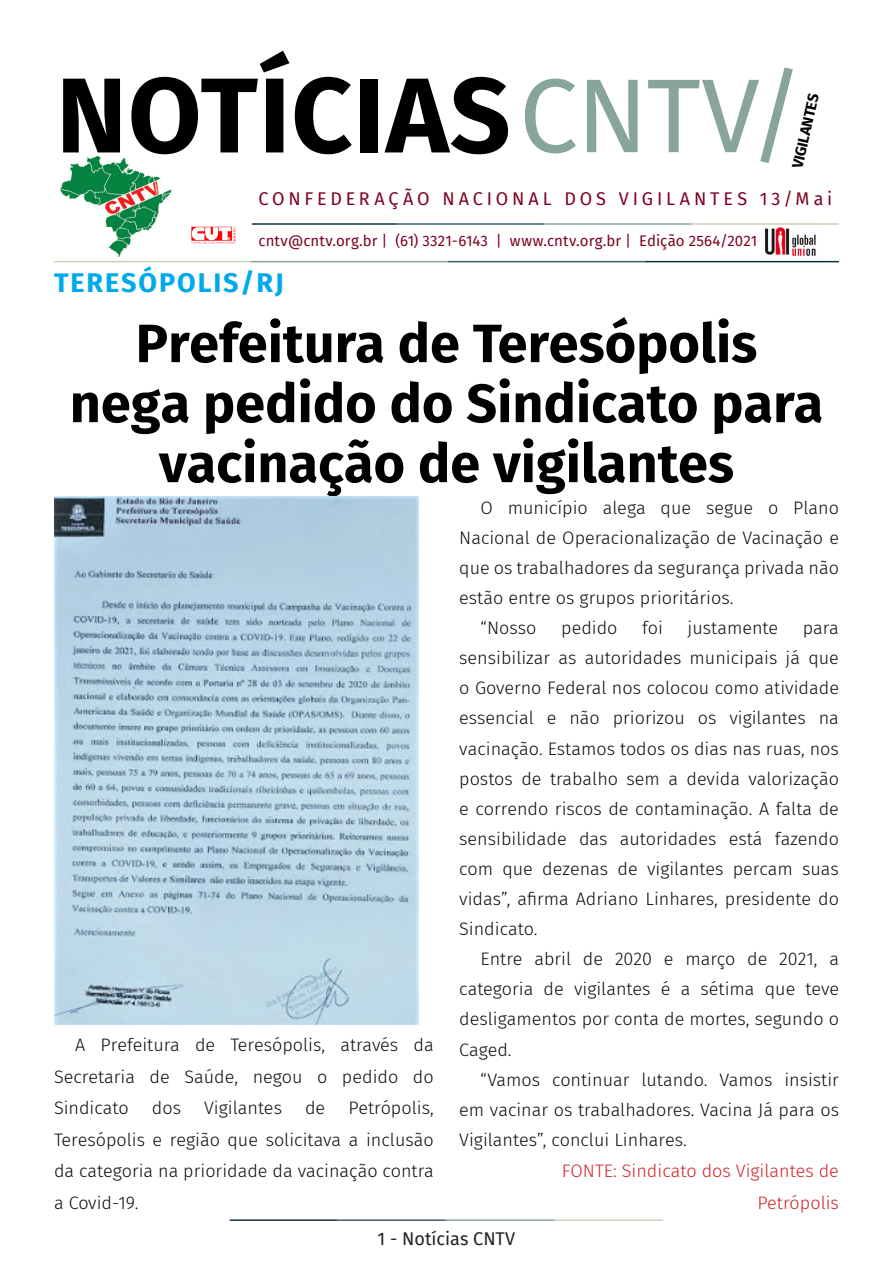
<style>
.page{position:relative;width:893px;height:1263px;background:#fff}
.page>*{position:absolute;margin:0;border:0;box-sizing:border-box;transform-origin:0 0}
.t1{font:700 106.5px "Fira Sans";letter-spacing:.01em;color:#000}
.t2{font:700 54px/60px "Fira Sans";color:#000001;text-align:center}
.t3{font:700 27px "Fira Sans";letter-spacing:.07em;color:#00a9ea}
.t4{font:300 18px/30.2px "Fira Sans";color:#080d0b;text-align:justify}
.t5{font:300 18px/31.7px "Fira Sans";color:#d1232a;text-align:right}
.t6{font:18px "Fira Sans";letter-spacing:.215em;color:#7e0220}
.t7{font:18px "Fira Sans";color:#231f20}
.t8{font:15px "Fira Sans";letter-spacing:.01em;color:#7e0220}
.t9{font:700 15px "Fira Sans";color:#000001}
.s1{font-weight:400;font-size:105px;color:#87a59a}
</style>
<div class="page">
<hr style="left:230px;top:1219px;width:107px;height:2px;background:#0e323f">
<hr style="left:337px;top:1219px;width:109px;height:2px;background:#3a5f6d">
<hr style="left:446px;top:1219px;width:109px;height:2px;background:#87a59a">
<hr style="left:555px;top:1219px;width:108px;height:2px;background:#c6d5b7">
<img style="left:764px;top:227px;width:54px;height:34px">
<hr style="left:252px;top:223px;width:145px;height:2px;background:#0e323f">
<hr style="left:397px;top:223px;width:147px;height:2px;background:#3a5f6d">
<hr style="left:544px;top:223px;width:148px;height:2px;background:#87a59a">
<hr style="left:692px;top:223px;width:147px;height:2px;background:#c6d5b7">
<hr style="left:645px;top:261px;width:194px;height:1px;background:#0e323f">
<hr style="left:448px;top:261px;width:197px;height:1px;background:#3a5f6d">
<hr style="left:251px;top:261px;width:197px;height:1px;background:#87a59a">
<hr style="left:54px;top:261px;width:197px;height:1px;background:#c6d5b7">
<img style="left:61px;top:157px;width:110px;height:100px">
<img style="left:191px;top:226px;width:45px;height:18px">
<img style="left:54px;top:497px;width:364px;height:527px">
<p class="t1" style="left:56px;top:26px;width:749px">NOTÍCIAS<span class="s1">CNTV/</span></p>
<p class="t9" style="left:785px;top:165px;width:77px;rotate:-77deg">VIGILANTES</p>
<p class="t6" style="left:259px;top:185px;width:575px">CONFEDERAÇÃO NACIONAL DOS VIGILANTES 13/Mai</p>
<p class="t8" style="left:258px;top:230px;width:500px">cntv@cntv.org.br | (61) 3321-6143 | www.cntv.org.br | Edição 2564/2021</p>
<p class="t3" style="left:54px;top:260px;width:231px">TERESÓPOLIS/RJ</p>
<p class="t2" style="left:70px;top:310px;width:755px">Prefeitura de Teresópolis nega pedido do Sindicato para vacinação de vigilantes</p>
<p class="t4" style="left:54px;top:1029px;width:381px;line-height:31.5px;text-indent:21px">A Prefeitura de Teresópolis, através da Secretaria de Saúde, negou o pedido do Sindicato</p>
<p class="t4" style="left:54px;top:1092px;width:381px;line-height:31.5px;text-indent:294px">Petrópolis, Teresópolis e região que solicitava a inclusão da categoria na prioridade da vacinação contra a Covid-19.</p>
<p class="t4" style="left:152px;top:1093px;width:31px">dos</p>
<p class="t4" style="left:204px;top:1093px;width:79px">Vigilantes</p>
<p class="t4" style="left:305px;top:1093px;width:22px">de</p>
<p class="t4" style="left:459px;top:492px;width:381px;text-indent:21px">O município alega que segue o Plano Nacional de Operacionalização de Vacinação e que os trabalhadores da segurança privada não estão entre os grupos prioritários.</p>
<p class="t4" style="left:480px;top:613px;width:58px">“Nosso</p>
<p class="t4" style="left:561px;top:613px;width:58px">pedido</p>
<p class="t4" style="left:642px;top:613px;width:22px">foi</p>
<p class="t4" style="left:688px;top:613px;width:92px">justamente</p>
<p class="t4" style="left:459px;top:613px;width:381px;text-indent:344px">para sensibilizar as autoridades municipais já que o Governo Federal nos colocou como atividade essencial e não priorizou os vigilantes na vacinação. Estamos todos os dias nas ruas, nos postos de trabalho sem a devida valorização e correndo riscos de contaminação. A falta de sensibilidade das autoridades está fazendo com que dezenas de vigilantes percam suas vidas”, afirma Adriano Linhares, presidente do Sindicato.</p>
<p class="t4" style="left:459px;top:944px;width:381px;text-indent:21px">Entre abril de 2020 e março de 2021, a categoria de vigilantes é a sétima que teve desligamentos por conta de mortes, segundo o Caged.</p>
<p class="t4" style="left:459px;top:1064px;width:381px;text-indent:21px">“Vamos continuar lutando. Vamos insistir em vacinar os trabalhadores. Vacina Já para os Vigilantes”, conclui Linhares.</p>
<p class="t5" style="left:562px;top:1155px;width:279px">FONTE: Sindicato dos Vigilantes de<br>Petrópolis</p>
<p class="t7" style="left:378px;top:1225px;width:139px">1 - Notícias CNTV</p>
</div>
